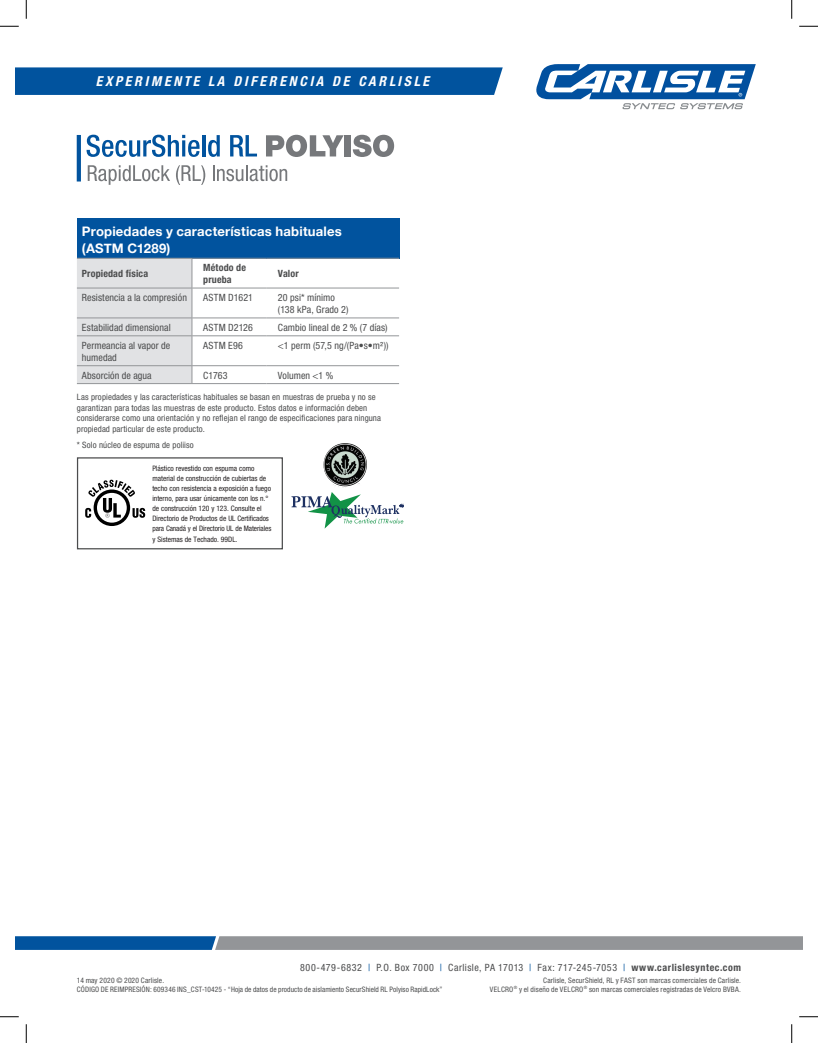
<style>
.page{position:relative;width:818px;height:1043px;background:#fff}
.page>*{position:absolute;margin:0;border:0;box-sizing:border-box;transform-origin:0 0}
.t1{font:italic 700 condensed 13.75px "Helvetica Neue";letter-spacing:.2em;color:#fff}
.t2{font:700 13.12px/17.5px "Helvetica Neue";letter-spacing:.015em;color:#fff}
.t3{font:condensed 10px/12px "Helvetica Neue";letter-spacing:.01em;color:#4b4c4d}
.t4{font:condensed 10px "Helvetica Neue";letter-spacing:.05em;color:#4b4c4d}
.t5{font:700 condensed 10px/12px "Helvetica Neue";letter-spacing:.015em;color:#4b4c4d}
.t6{font:condensed 8.75px/10.6px "Helvetica Neue";letter-spacing:.015em;color:#4b4c4d}
.t7{font:condensed 7.5px/10px "Helvetica Neue";color:#231f20}
.t8{font:condensed 7.5px/8.8px "Helvetica Neue";letter-spacing:.015em;color:#4b4c4d;text-align:right}
.s1{color:#01539e}
.s2{font-weight:700}
</style>
<div class="page">
<svg style="left:536px;top:64px;width:219px;height:45px"></svg>
<svg style="left:15px;top:67px;width:487px;height:28px;background:#0757a0"></svg>
<svg style="left:15px;top:936px;width:788px;height:13px;background:#71869b"></svg>
<div style="left:77px;top:218px;width:322px;height:40px;background:#01539e"></div>
<hr style="left:192px;top:258px;width:75px;height:1px;background:#939598">
<hr style="left:267px;top:258px;width:132px;height:1px;background:#939598">
<hr style="left:192px;top:288px;width:75px;height:1px;background:#939598">
<hr style="left:267px;top:288px;width:132px;height:1px;background:#939598">
<hr style="left:192px;top:317px;width:75px;height:1px;background:#939598">
<hr style="left:267px;top:317px;width:132px;height:1px;background:#939598">
<hr style="left:192px;top:335px;width:75px;height:1px;background:#939598">
<hr style="left:267px;top:335px;width:132px;height:1px;background:#939598">
<hr style="left:192px;top:365px;width:75px;height:1px;background:#939598">
<svg style="left:77px;top:258px;width:116px;height:125px;background:#dddee0"></svg>
<hr style="left:267px;top:365px;width:132px;height:1px;background:#939598">
<hr style="left:77px;top:383px;width:115px;height:1px;background:#939598">
<hr style="left:192px;top:383px;width:75px;height:1px;background:#939598">
<hr style="left:267px;top:383px;width:132px;height:1px;background:#939598">
<div style="left:77px;top:457px;width:206px;height:92px;border:1px solid #4b4c4d"></div>
<svg style="left:94px;top:489px;width:36px;height:37px"></svg>
<div style="left:97px;top:493px;width:30px;height:29px;background:#fff;border-radius:50%"></div>
<svg style="left:85px;top:479px;width:60px;height:39px"></svg>
<svg style="left:291px;top:492px;width:112px;height:36px"></svg>
<img style="left:323px;top:443px;width:21px;height:34px">
<svg style="left:87px;top:135px;width:112px;height:22px"></svg>
<hr style="left:202px;top:135px;width:3px;height:21px;background:#01539e">
<svg style="left:208px;top:135px;width:12px;height:22px"></svg>
<svg style="left:230px;top:135px;width:27px;height:21px"></svg>
<svg style="left:266px;top:135px;width:77px;height:22px"></svg>
<div style="left:344px;top:135px;width:7px;height:21px;background:#76787b"></div>
<svg style="left:353px;top:135px;width:41px;height:22px"></svg>
<svg style="left:88px;top:165px;width:82px;height:20px"></svg>
<svg style="left:176px;top:165px;width:29px;height:20px"></svg>
<svg style="left:213px;top:165px;width:74px;height:16px"></svg>
<svg style="left:77px;top:135px;width:4px;height:46px"></svg>
<svg style="left:0;top:25px;width:19px;height:2px"></svg>
<svg style="left:799px;top:25px;width:19px;height:2px"></svg>
<svg style="left:0;top:1016px;width:19px;height:1px"></svg>
<svg style="left:799px;top:1016px;width:19px;height:1px"></svg>
<svg style="left:25px;top:0;width:2px;height:19px"></svg>
<svg style="left:25px;top:1024px;width:2px;height:18px"></svg>
<svg style="left:791px;top:0;width:1px;height:19px"></svg>
<svg style="left:791px;top:1024px;width:1px;height:18px"></svg>
<p class="t1" style="left:96px;top:73px;width:334px">EXPERIMENTE LA DIFERENCIA DE CARLISLE</p>
<p class="t2" style="left:82px;top:222px;width:261px">Propiedades y características habituales (ASTM C1289)</p>
<p class="t5" style="left:82px;top:267px;width:68px">Propiedad física</p>
<p class="t5" style="left:203px;top:261px;width:44px">Método de prueba</p>
<p class="t5" style="left:278px;top:267px;width:22px">Valor</p>
<p class="t3" style="left:82px;top:291px;width:106px">Resistencia a la compresión</p>
<p class="t3" style="left:203px;top:291px;width:51px">ASTM D1621</p>
<p class="t3" style="left:278px;top:291px;width:72px">20 psi* mínimo (138 kPa, Grado 2)</p>
<p class="t3" style="left:82px;top:321px;width:90px">Estabilidad dimensional</p>
<p class="t3" style="left:203px;top:321px;width:51px">ASTM D2126</p>
<p class="t3" style="left:278px;top:321px;width:111px">Cambio lineal de 2 % (7 días)</p>
<p class="t3" style="left:82px;top:339px;width:90px">Permeancia al vapor de humedad</p>
<p class="t3" style="left:203px;top:339px;width:41px">ASTM E96</p>
<p class="t3" style="left:278px;top:339px;width:112px">&lt;1 perm (57,5 ng/(Pa•s•m²))</p>
<p class="t3" style="left:82px;top:369px;width:71px">Absorción de agua</p>
<p class="t3" style="left:203px;top:369px;width:26px">C1763</p>
<p class="t3" style="left:278px;top:369px;width:57px">Volumen &lt;1 %</p>
<p class="t6" style="left:77px;top:392px;width:305px">Las propiedades y las características habituales se basan en muestras de prueba y no se garantizan para todas las muestras de este producto. Estos datos e información deben considerarse como una orientación y no reflejan el rango de especificaciones para ninguna propiedad particular de este producto.</p>
<p class="t6" style="left:77px;top:440px;width:118px">* Solo núcleo de espuma de poliiso</p>
<p class="t7" style="left:152px;top:464px;width:120px">Plástico revestido con espuma como material de construcción de cubiertas de techo con resistencia a exposición a fuego interno, para usar únicamente con los n.° de construcción 120 y 123. Consulte el Directorio de Productos de UL Certificados para Canadá y el Directorio UL de Materiales y Sistemas de Techado. 99DL.</p>
<p class="t4" style="left:300px;top:961px;width:442px">800-479-6832 <span class="s1">|</span> P.O. Box 7000 <span class="s1">|</span> Carlisle, PA 17013 <span class="s1">|</span> Fax: 717-245-7053 <span class="s1">|</span> <span class="s2">www.carlislesyntec.com</span></p>
<p class="t8" style="left:77px;top:975px;width:89px">14 may 2020 © 2020 Carlisle.</p>
<p class="t8" style="left:77px;top:984px;width:367px">CÓDIGO DE REIMPRESIÓN: 609346 INS_CST-10425 - “Hoja de datos de producto de aislamiento SecurShield RL Polyiso RapidLock”</p>
<p class="t8" style="left:490px;top:975px;width:252px">Carlisle, SecurShield, RL y FAST son marcas comerciales de Carlisle.<br>VELCRO<sup>®</sup> y el diseño de VELCRO<sup>®</sup> son marcas comerciales registradas de Velcro BVBA.</p>
</div>
